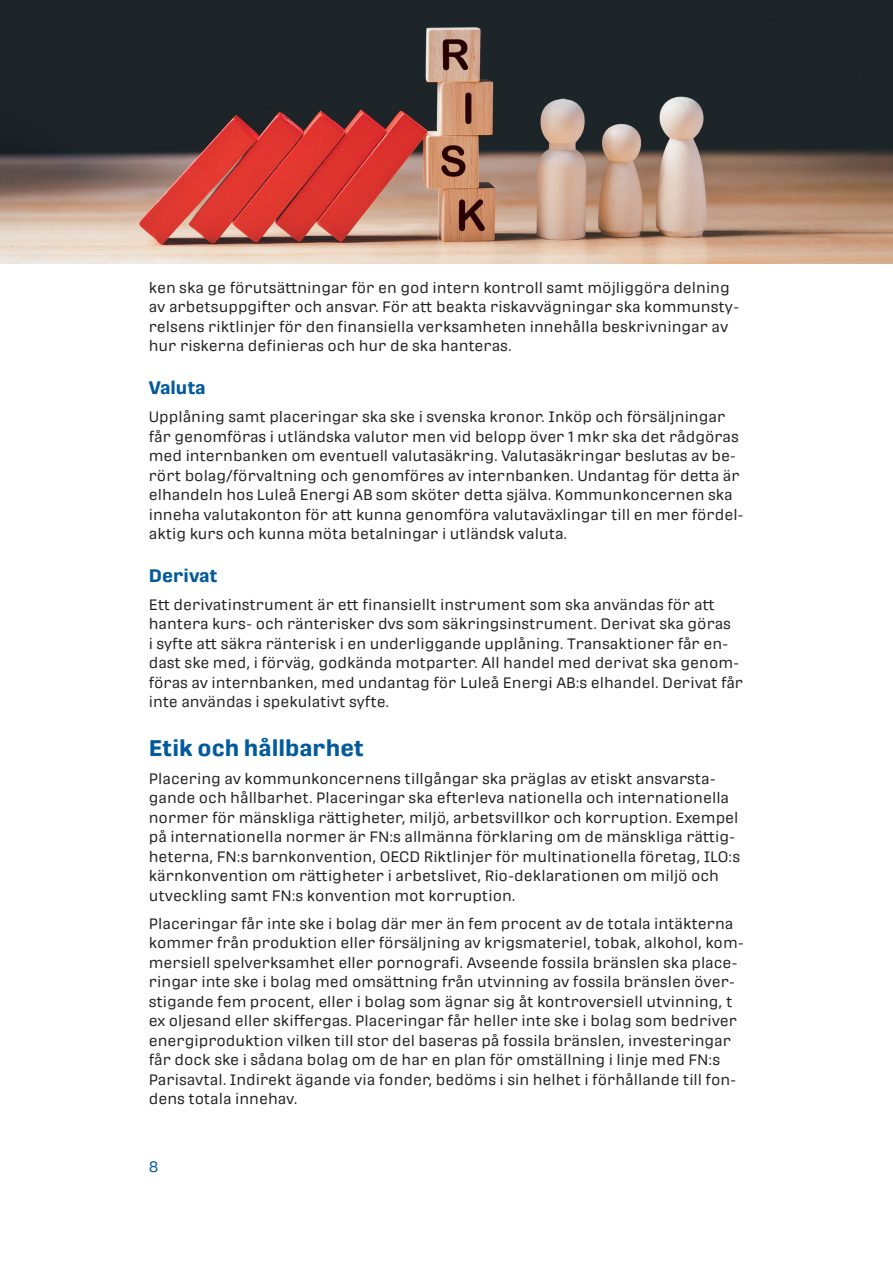
<style>
.page{position:relative;width:893px;height:1263px;background:#fff}
.page>*{position:absolute;margin:0;border:0;box-sizing:border-box;transform-origin:0 0}
.Underrubbrik{font:700 22.5px "Protipo Wide";color:#015a9d}
.under_under_rubb{font:700 18px "Protipo Wide";color:#015a9d}
.Brödtext{font:15px/19.5px "Protipo Wide";color:#231f20}
.Punkter{font:15px "Protipo Wide";color:#015a9d}
</style>
<div class="page">
<img style="left:0;top:0;width:893px;height:264px">
<p class="Brödtext" style="left:149px;top:278px;width:592px">ken ska ge förutsättningar för en god intern kontroll samt möjliggöra delning av arbetsuppgifter och ansvar. För att beakta riskavvägningar ska kommunsty&shy;relsens riktlinjer för den finansiella verksamheten innehålla beskrivningar av hur riskerna definieras och hur de ska hanteras.</p>
<p class="under_under_rubb" style="left:149px;top:377px;width:59px">Valuta</p>
<p class="Brödtext" style="left:149px;top:407px;width:596px">Upplåning samt placeringar ska ske i svenska kronor. Inköp och försäljningar får genomföras i utländska valutor men vid belopp över 1 mkr ska det rådgöras med internbanken om eventuell valutasäkring. Valutasäkringar beslutas av be&shy;rört bolag/förvaltning och genomföres av internbanken. Undantag för detta är elhandeln hos Luleå Energi AB som sköter detta själva. Kommunkoncernen ska inneha valutakonton för att kunna genomföra valutaväxlingar till en mer fördel&shy;aktig kurs och kunna möta betalningar i utländsk valuta.</p>
<p class="under_under_rubb" style="left:149px;top:565px;width:70px">Derivat</p>
<p class="Brödtext" style="left:149px;top:595px;width:596px">Ett derivatinstrument är ett finansiellt instrument som ska användas för att hantera kurs- och ränterisker dvs som säkringsinstrument. Derivat ska göras<br>i syfte att säkra ränterisk i en underliggande upplåning. Transaktioner får en&shy;dast ske med, i förväg, godkända motparter. All handel med derivat ska genom&shy;föras av internbanken, med undantag för Luleå Energi AB:s elhandel. Derivat får inte användas i spekulativt syfte.</p>
<p class="Underrubbrik" style="left:149px;top:734px;width:217px">Etik och hållbarhet</p>
<p class="Brödtext" style="left:149px;top:769px;width:593px">Placering av kommunkoncernens tillgångar ska präglas av etiskt ansvarsta&shy;gande och hållbarhet. Placeringar ska efterleva nationella och internationella normer för mänskliga rättigheter, miljö, arbetsvillkor och korruption. Exempel på internationella normer är FN:s allmänna förklaring om de mänskliga rättig&shy;heterna, FN:s barnkonvention, OECD Riktlinjer för multinationella företag, ILO:s kärnkonvention om rättigheter i arbetslivet, Rio-deklarationen om miljö och utveckling samt FN:s konvention mot korruption.</p>
<p class="Brödtext" style="left:149px;top:914px;width:597px">Placeringar får inte ske i bolag där mer än fem procent av de totala intäkterna kommer från produktion eller försäljning av krigsmateriel, tobak, alkohol, kom&shy;mersiell spelverksamhet eller pornografi. Avseende fossila bränslen ska place&shy;ringar inte ske i bolag med omsättning från utvinning av fossila bränslen över&shy;stigande fem procent, eller i bolag som ägnar sig åt kontroversiell utvinning, t ex oljesand eller skiffergas. Placeringar får heller inte ske i bolag som bedriver energiproduktion vilken till stor del baseras på fossila bränslen, investeringar får dock ske i sådana bolag om de har en plan för omställning i linje med FN:s Parisavtal. Indirekt ägande via fonder, bedöms i sin helhet i förhållande till fon&shy;dens totala innehav.</p>
<p class="Punkter" style="left:149px;top:1158px;width:11px">8</p>
</div>
